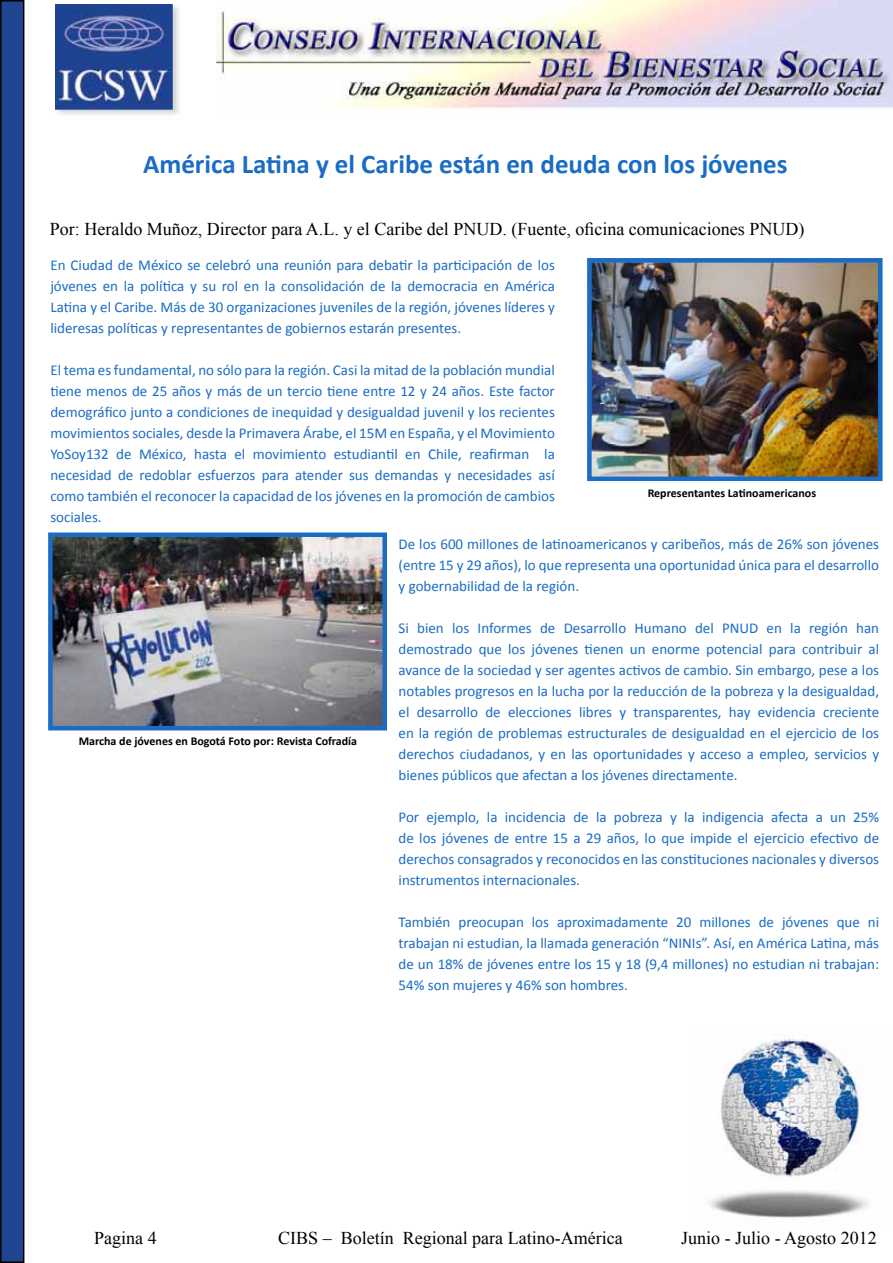
<style>
.page{position:relative;width:893px;height:1263px;background:#fff}
.page>*{position:absolute;margin:0;border:0;box-sizing:border-box;transform-origin:0 0}
.t1{font:700 27px "Calibri";color:#1a6cc5}
.t2{font:18px "Times New Roman";color:#000}
.t3{font:15px/21px "Calibri";color:#1a6cc5;text-align:justify}
.t4{font:700 12px "Calibri";color:#000}
</style>
<div class="page">
<img style="left:217px;top:0;width:676px;height:109px">
<img style="left:55px;top:4px;width:126px;height:111px">
<img style="left:709px;top:1037px;width:159px;height:181px">
<div style="left:1px;top:1px;width:23px;height:1261px;background:#1f4492"></div>
<div style="left:0;top:0;width:24px;height:1263px;border:2px solid #000"></div>
<img style="left:592px;top:263px;width:285px;height:213px">
<div style="left:587px;top:258px;width:295px;height:223px;border:4px solid #1a6cc5"></div>
<img style="left:53px;top:537px;width:329px;height:188px">
<div style="left:48px;top:532px;width:339px;height:198px;border:4px solid #1a6cc5"></div>
<p class="t1" style="left:143px;top:146px;width:646px">América Latina y el Caribe están en deuda con los jóvenes</p>
<p class="t2" style="left:50px;top:217px;width:756px">Por: Heraldo Muñoz, Director para A.L. y el Caribe del PNUD. (Fuente, oficina comunicaciones PNUD)</p>
<p class="t3" style="left:50px;top:254px;width:506px">En Ciudad de México se celebró una reunión para debatir la participación de los jóvenes en la política y su rol en la consolidación de la democracia en América Latina y el Caribe. Más de 30 organizaciones juveniles de la región, jóvenes líderes y lideresas políticas y representantes de gobiernos estarán presentes.</p>
<p class="t3" style="left:50px;top:359px;width:506px">El tema es fundamental, no sólo para la región. Casi la mitad de la población mundial tiene menos de 25 años y más de un tercio tiene entre 12 y 24 años. Este factor demográfico junto a condiciones de inequidad y desigualdad juvenil y los recientes movimientos sociales, desde la Primavera Árabe, el 15M en España, y el Movimiento YoSoy132 de México, hasta el movimiento estudiantil en Chile, reafirman la necesidad de redoblar esfuerzos para atender sus demandas y necesidades así como también el reconocer la capacidad de los jóvenes en la promoción de cambios sociales.</p>
<p class="t4" style="left:648px;top:485px;width:170px">Representantes Latinoamericanos</p>
<p class="t4" style="left:79px;top:733px;width:280px">Marcha de jóvenes en Bogotá Foto por: Revista Cofradía</p>
<p class="t3" style="left:399px;top:534px;width:482px">De los 600 millones de latinoamericanos y caribeños, más de 26% son jóvenes (entre 15 y 29 años), lo que representa una oportunidad única para el desarrollo y gobernabilidad de la región.</p>
<p class="t3" style="left:399px;top:618px;width:482px">Si bien los Informes de Desarrollo Humano del PNUD en la región han demostrado que los jóvenes tienen un enorme potencial para contribuir al avance de la sociedad y ser agentes activos de cambio. Sin embargo, pese a los notables progresos en la lucha por la reducción de la pobreza y la desigualdad, el desarrollo de elecciones libres y transparentes, hay evidencia creciente en la región de problemas estructurales de desigualdad en el ejercicio de los derechos ciudadanos, y en las oportunidades y acceso a empleo, servicios y bienes públicos que afectan a los jóvenes directamente.</p>
<p class="t3" style="left:399px;top:807px;width:482px">Por ejemplo, la incidencia de la pobreza y la indigencia afecta a un 25% de los jóvenes de entre 15 a 29 años, lo que impide el ejercicio efectivo de derechos consagrados y reconocidos en las constituciones nacionales y diversos instrumentos internacionales.</p>
<p class="t3" style="left:399px;top:912px;width:482px">También preocupan los aproximadamente 20 millones de jóvenes que ni trabajan ni estudian, la llamada generación “NINIs”. Así, en América Latina, más de un 18% de jóvenes entre los 15 y 18 (9,4 millones) no estudian ni trabajan:<br>54% son mujeres y 46% son hombres.</p>
<p class="t2" style="left:94px;top:1225px;width:64px">Pagina 4</p>
<p class="t2" style="left:278px;top:1225px;width:346px">CIBS – Boletín Regional para Latino-América</p>
<p class="t2" style="left:681px;top:1225px;width:197px">Junio - Julio - Agosto 2012</p>
</div>
